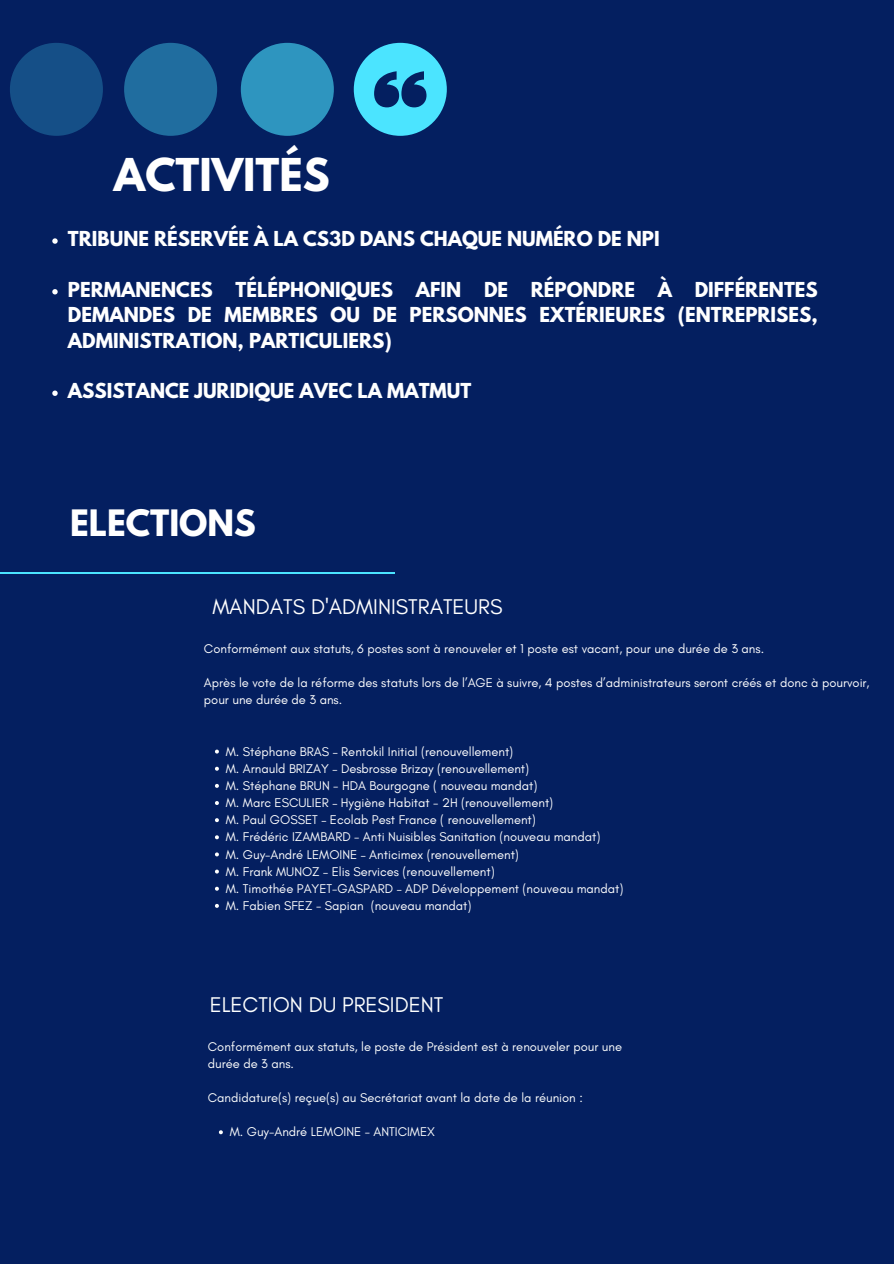
<style>
.page{position:relative;width:894px;height:1264px;background:#fff}
.page>*{position:absolute;margin:0;border:0;box-sizing:border-box;transform-origin:0 0}
.t1{font:700 40.05px "League Spartan";color:#fff}
.t2{font:700 32.25px "League Spartan";color:#fff}
.t3{font:21.6px "Glacial Indifference";color:#fff}
.t4{font:21.6px "Glacial Indifference";color:#fefffe}
.t5{font:700 18.3px/25.3px "League Spartan";color:#fff;text-align:justify}
.t6{font:12.9px/17.1px "Glacial Indifference";color:#fff}
.t7{font:12.9px/17.1px "Glacial Indifference";color:#fefffe}
</style>
<div class="page">
<div style="left:0;top:0;width:893px;height:1263px;background:#041f60"></div>
<div style="left:10px;top:43px;width:93px;height:93px;background:#154f87;border-radius:50%"></div>
<div style="left:124px;top:43px;width:93px;height:93px;background:#206d9f;border-radius:50%"></div>
<div style="left:241px;top:43px;width:93px;height:93px;background:#2e95bf;border-radius:50%"></div>
<div style="left:353px;top:43px;width:93px;height:93px;background:#4be4ff;border-radius:50%"></div>
<svg style="left:374px;top:71px;width:52px;height:36px"></svg>
<svg style="left:52px;top:238px;width:6px;height:6px"></svg>
<svg style="left:52px;top:289px;width:6px;height:5px"></svg>
<svg style="left:52px;top:390px;width:6px;height:6px"></svg>
<hr style="left:0;top:571px;width:395px;height:2px;background:#4be4ff">
<svg style="left:215px;top:749px;width:4px;height:4px"></svg>
<svg style="left:215px;top:766px;width:4px;height:4px"></svg>
<svg style="left:215px;top:784px;width:4px;height:3px"></svg>
<svg style="left:215px;top:801px;width:4px;height:4px"></svg>
<svg style="left:215px;top:818px;width:4px;height:4px"></svg>
<svg style="left:215px;top:835px;width:4px;height:4px"></svg>
<svg style="left:215px;top:852px;width:4px;height:4px"></svg>
<svg style="left:215px;top:869px;width:4px;height:4px"></svg>
<svg style="left:215px;top:886px;width:4px;height:4px"></svg>
<svg style="left:215px;top:903px;width:4px;height:4px"></svg>
<svg style="left:219px;top:1130px;width:4px;height:4px"></svg>
<p class="t1" style="left:114px;top:155px;width:217px">ACTIVITÉS</p>
<p class="t5" style="left:68px;top:228px;width:593px">TRIBUNE RÉSERVÉE À LA CS3D DANS CHAQUE NUMÉRO DE NPI</p>
<h1 class="t5" style="left:68px;top:279px;width:751px">PERMANENCES TÉLÉPHONIQUES AFIN DE RÉPONDRE À DIFFÉRENTES DEMANDES DE MEMBRES OU DE PERSONNES EXTÉRIEURES (ENTREPRISES, ADMINISTRATION, PARTICULIERS)</h1>
<p class="t5" style="left:68px;top:380px;width:405px">ASSISTANCE JURIDIQUE AVEC LA MATMUT</p>
<p class="t2" style="left:70px;top:507px;width:187px">ELECTIONS</p>
<p class="t3" style="left:212px;top:593px;width:291px">MANDATS D'ADMINISTRATEURS</p>
<p class="t6" style="left:204px;top:640px;width:561px">Conformément aux statuts, 6 postes sont à renouveler et 1 poste est vacant, pour une durée de 3 ans.</p>
<h2 class="t6" style="left:204px;top:674px;width:667px">Après le vote de la réforme des statuts lors de l’AGE à suivre, 4 postes d’administrateurs seront créés et donc à pourvoir, pour une durée de 3 ans.</h2>
<h3 class="t6" style="left:226px;top:742px;width:289px">M. Stéphane BRAS – Rentokil Initial (renouvellement)</h3>
<p class="t6" style="left:226px;top:759px;width:305px">M. Arnauld BRIZAY – Desbrosse Brizay (renouvellement)</p>
<p class="t6" style="left:226px;top:777px;width:313px">M. Stéphane BRUN - HDA Bourgogne ( nouveau mandat)</p>
<p class="t6" style="left:226px;top:794px;width:329px">M. Marc ESCULIER – Hygiène Habitat - 2H (renouvellement)</p>
<p class="t6" style="left:226px;top:811px;width:311px">M. Paul GOSSET – Ecolab Pest France ( renouvellement)</p>
<p class="t6" style="left:226px;top:828px;width:376px">M. Frédéric IZAMBARD - Anti Nuisibles Sanitation (nouveau mandat)</p>
<p class="t6" style="left:226px;top:845px;width:294px">M. Guy-André LEMOINE – Anticimex (renouvellement)</p>
<p class="t6" style="left:226px;top:862px;width:270px">M. Frank MUNOZ – Elis Services (renouvellement)</p>
<p class="t6" style="left:226px;top:879px;width:399px">M. Timothée PAYET-GASPARD – ADP Développement (nouveau mandat)</p>
<p class="t6" style="left:226px;top:897px;width:247px">M. Fabien SFEZ - Sapian (nouveau mandat)</p>
<p class="t4" style="left:210px;top:991px;width:235px">ELECTION DU PRESIDENT</p>
<p class="t7" style="left:208px;top:1037px;width:415px">Conformément aux statuts, le poste de Président est à renouveler pour une durée de 3 ans.</p>
<p class="t7" style="left:208px;top:1089px;width:376px">Candidature(s) reçue(s) au Secrétariat avant la date de la réunion :</p>
<h3 class="t7" style="left:230px;top:1123px;width:207px">M. Guy-André LEMOINE - ANTICIMEX</h3>
</div>
